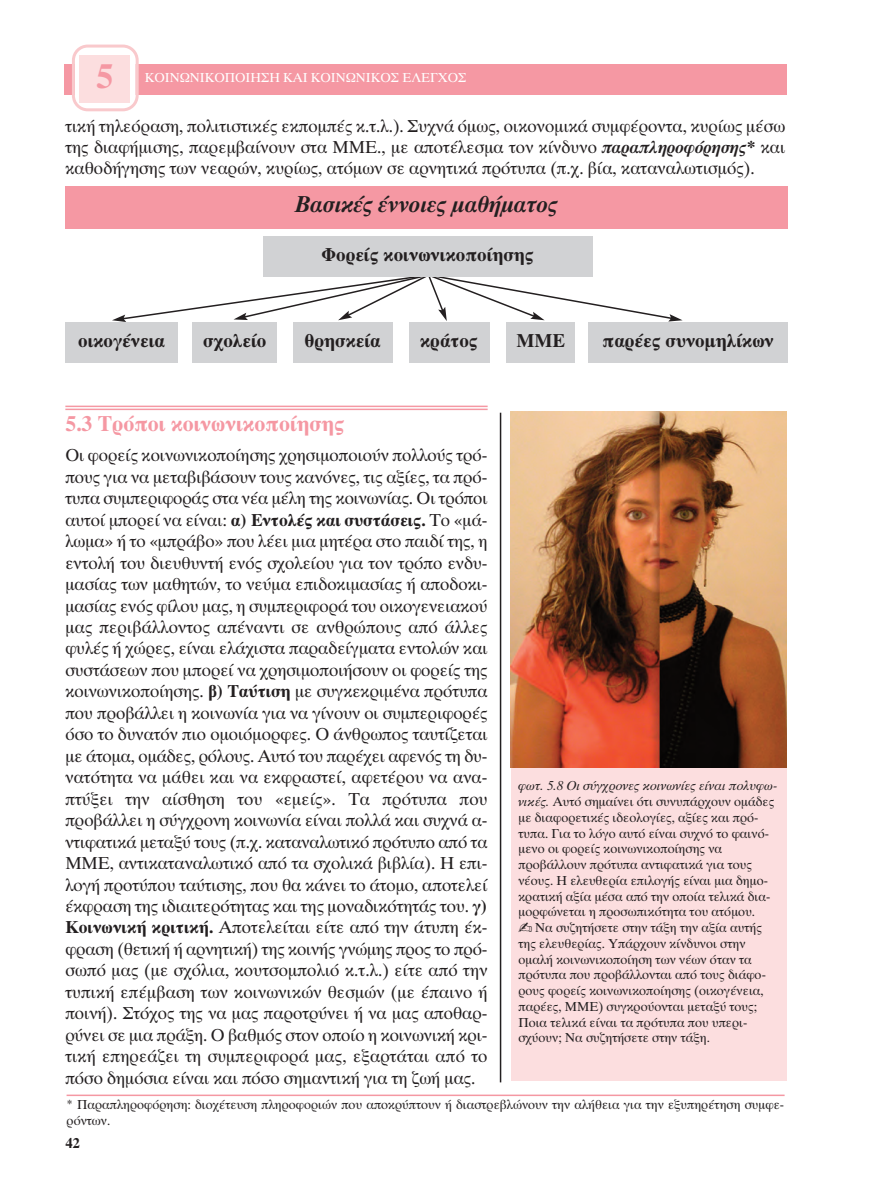
<style>
.page{position:relative;width:872px;height:1191px;background:#fff}
.page>*{position:absolute;margin:0;border:0;box-sizing:border-box;transform-origin:0 0}
.t1{font:36px "UB Times Bold";color:#f598a3}
.t2{font:italic 24px "UB Times Bold";color:#231f20}
.t3{font:22.5px "UB Times Bold";color:#f598a3}
.t4{font:19.5px "UB Times Bold";color:#231f20}
.t5{font:18px/21.5px "UB Times";color:#231f20;text-align:justify}
.t6{font:15px "UB Times Bold";color:#231f20}
.t7{font:13.5px/16.5px "UB Times";color:#231f20}
.t8{font:13.5px "UB Times Italic";color:#231f20}
.t9{font:13.5px "UB Times";color:#fff}
.s1{font-family:"UB Times Bold";font-style:italic}
.s2{font-family:"UB Times Bold"}
.s3{font-family:"UB Times Italic"}
</style>
<div class="page">
<div style="left:64px;top:64px;width:723px;height:30px;background:#f598a3"></div>
<hr style="left:65px;top:406px;width:423px;height:1px;background:#f598a3">
<hr style="left:65px;top:409px;width:423px;height:1px;background:#f598a3">
<hr style="left:500px;top:413px;width:1px;height:669px;background:#231f20">
<svg style="left:72px;top:45px;width:67px;height:66px"></svg>
<div style="left:80px;top:55px;width:50px;height:47px;background:#fcdedf"></div>
<div style="left:65px;top:186px;width:723px;height:43px;background:#f598a3"></div>
<svg style="left:112px;top:273px;width:570px;height:49px"></svg>
<div style="left:65px;top:322px;width:113px;height:40px;background:#d1d2d4"></div>
<div style="left:193px;top:322px;width:84px;height:40px;background:#d1d2d4"></div>
<div style="left:293px;top:322px;width:99px;height:40px;background:#d1d2d4"></div>
<div style="left:409px;top:322px;width:80px;height:40px;background:#d1d2d4"></div>
<div style="left:506px;top:322px;width:69px;height:40px;background:#d1d2d4"></div>
<div style="left:588px;top:322px;width:200px;height:40px;background:#d1d2d4"></div>
<div style="left:263px;top:236px;width:329px;height:40px;background:#d1d2d4"></div>
<div style="left:511px;top:497px;width:276px;height:583px;background:#fcdedf"></div>
<img style="left:511px;top:412px;width:276px;height:355px">
<hr style="left:67px;top:1094px;width:717px;height:2px;background:#f598a3">
<p class="t1" style="left:96px;top:57px;width:19px">5</p>
<p class="t9" style="left:145px;top:71px;width:323px">ΚΟΙΝΩΝΙΚΟΠΟΙΗΣΗ ΚΑΙ ΚΟΙΝΩΝΙΚΟΣ ΕΛΕΓΧΟΣ</p>
<p class="t5" style="left:65px;top:116px;width:721px;line-height:21px">τική τηλεόραση, πολιτιστικές εκπομπές κ.τ.λ.). Συχνά όμως, οικονομικά συμφέροντα, κυρίως μέσω της διαφήμισης, παρεμβαίνουν στα ΜΜΕ., με αποτέλεσμα τον κίνδυνο <span class="s1">παραπληροφόρησης*</span> και καθοδήγησης των νεαρών, κυρίως, ατόμων σε αρνητικά πρότυπα (π.χ. βία, καταναλωτισμός).</p>
<p class="t2" style="left:295px;top:191px;width:264px">Βασικές έννοιες μαθήματος</p>
<p class="t4" style="left:321px;top:244px;width:214px">Φορείς κοινωνικοποίησης</p>
<p class="t4" style="left:78px;top:330px;width:88px">οικογένεια</p>
<p class="t4" style="left:203px;top:330px;width:65px">σχολείο</p>
<p class="t4" style="left:304px;top:330px;width:78px">θρησκεία</p>
<p class="t4" style="left:420px;top:330px;width:59px">κράτος</p>
<p class="t4" style="left:516px;top:330px;width:50px">ΜΜΕ</p>
<p class="t4" style="left:603px;top:330px;width:173px">παρέες συνομηλίκων</p>
<p class="t3" style="left:65px;top:412px;width:281px">5.3 Τρόποι κοινωνικοποίησης</p>
<p class="t5" style="left:65px;top:445px;width:424px">Οι φορείς κοινωνικοποίησης χρησιμοποιούν πολλούς τρό&shy;πους για να μεταβιβάσουν τους κανόνες, τις αξίες, τα πρό&shy;τυπα συμπεριφοράς στα νέα μέλη της κοινωνίας. Οι τρόποι αυτοί μπορεί να είναι: <span class="s2">α) Εντολές και συστάσεις.</span> Το «μά&shy;λωμα» ή το «μπράβο» που λέει μια μητέρα στο παιδί της, η εντολή του διευθυντή ενός σχολείου για τον τρόπο ενδυ&shy;μασίας των μαθητών, το νεύμα επιδοκιμασίας ή αποδοκι&shy;μασίας ενός φίλου μας, η συμπεριφορά του οικογενειακού μας περιβάλλοντος απέναντι σε ανθρώπους από άλλες φυλές ή χώρες, είναι ελάχιστα παραδείγματα εντολών και συστάσεων που μπορεί να χρησιμοποιήσουν οι φορείς της κοινωνικοποίησης. <span class="s2">β) Ταύτιση</span> με συγκεκριμένα πρότυπα που προβάλλει η κοινωνία για να γίνουν οι συμπεριφορές όσο το δυνατόν πιο ομοιόμορφες. Ο άνθρωπος ταυτίζεται με άτομα, ομάδες, ρόλους. Αυτό του παρέχει αφενός τη δυ&shy;νατότητα να μάθει και να εκφραστεί, αφετέρου να ανα&shy;πτύξει την αίσθηση του «εμείς». Τα πρότυπα που προβάλλει η σύγχρονη κοινωνία είναι πολλά και συχνά α&shy;ντιφατικά μεταξύ τους (π.χ. καταναλωτικό πρότυπο από τα ΜΜΕ, αντικαταναλωτικό από τα σχολικά βιβλία). Η επι&shy;λογή προτύπου ταύτισης, που θα κάνει το άτομο, αποτελεί έκφραση της ιδιαιτερότητας και της μοναδικότητάς του. <span class="s2">γ)<br>Κοινωνική κριτική.</span> Αποτελείται είτε από την άτυπη έκ&shy;φραση (θετική ή αρνητική) της κοινής γνώμης προς το πρό&shy;σωπό μας (με σχόλια, κουτσομπολιό κ.τ.λ.) είτε από την τυπική επέμβαση των κοινωνικών θεσμών (με έπαινο ή ποινή). Στόχος της να μας παροτρύνει ή να μας αποθαρ&shy;ρύνει σε μια πράξη. Ο βαθμός στον οποίο η κοινωνική κρι&shy;τική επηρεάζει τη συμπεριφορά μας, εξαρτάται από το πόσο δημόσια είναι και πόσο σημαντική για τη ζωή μας.</p>
<p class="t8" style="left:518px;top:779px;width:261px">φωτ. 5.8 Οι σύγχρονες κοινωνίες είναι πολυφω-</p>
<p class="t7" style="left:518px;top:794px;width:257px"><span class="s3">νικές.</span> Αυτό σημαίνει ότι συνυπάρχουν ομάδες</p>
<p class="t7" style="left:518px;top:809px;width:242px">με διαφορετικές ιδεολογίες, αξίες και πρό-</p>
<p class="t7" style="left:518px;top:825px;width:252px">τυπα. Για το λόγο αυτό είναι συχνό το φαινό-</p>
<p class="t7" style="left:518px;top:841px;width:205px">μενο οι φορείς κοινωνικοποίησης να</p>
<p class="t7" style="left:518px;top:857px;width:235px">προβάλλουν πρότυπα αντιφατικά για τους</p>
<p class="t7" style="left:518px;top:872px;width:251px">νέους. Η ελευθερία επιλογής είναι μια δημο-</p>
<p class="t7" style="left:518px;top:888px;width:253px">κρατική αξία μέσα από την οποία τελικά δια-</p>
<p class="t7" style="left:518px;top:904px;width:238px">μορφώνεται η προσωπικότητα του ατόμου.</p>
<p class="t7" style="left:535px;top:920px;width:228px">Να συζητήσετε στην τάξη την αξία αυτής</p>
<p class="t7" style="left:518px;top:935px;width:229px">της ελευθερίας. Yπάρχουν κίνδυνοι στην</p>
<p class="t7" style="left:518px;top:951px;width:235px">ομαλή κοινωνικοποίηση των νέων όταν τα</p>
<p class="t7" style="left:518px;top:967px;width:249px">πρότυπα που προβάλλονται από τους διάφο-</p>
<p class="t7" style="left:518px;top:983px;width:247px">ρους φορείς κοινωνικοποίησης (οικογένεια,</p>
<p class="t7" style="left:518px;top:998px;width:240px">παρέες, ΜΜΕ) συγκρούονται μεταξύ τους;</p>
<p class="t7" style="left:518px;top:1014px;width:230px">Ποια τελικά είναι τα πρότυπα που υπερι-</p>
<p class="t7" style="left:518px;top:1030px;width:193px">σχύουν; Να συζητήσετε στην τάξη.</p>
<p class="t7" style="left:67px;top:1096px;width:719px">* Παραπληροφόρηση: διοχέτευση πληροφοριών που αποκρύπτουν ή διαστρεβλώνουν την αλήθεια για την εξυπηρέτηση συμφε&shy;ρόντων.</p>
<p class="t6" style="left:65px;top:1135px;width:16px">42</p>
</div>
